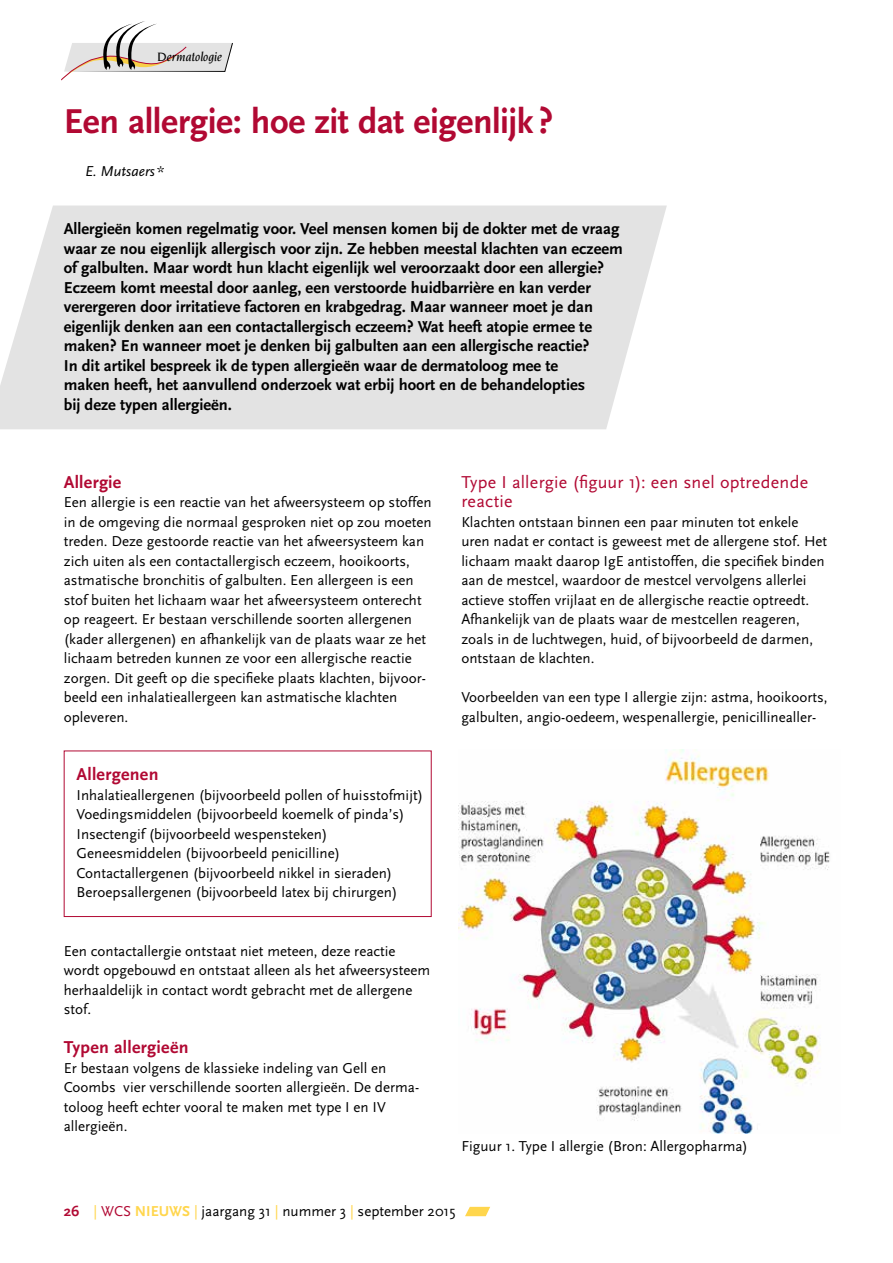
<style>
.page{position:relative;width:893px;height:1263px;background:#fff}
.page>*{position:absolute;margin:0;border:0;box-sizing:border-box;transform-origin:0 0}
.t1{font:700 36px "Scala Sans";letter-spacing:-.01em;color:#b10933}
.t2{font:18px/19.5px "Scala Sans";letter-spacing:.015em;color:#b10933}
.t3{font:700 18px "Scala Sans";letter-spacing:.015em;color:#b10933}
.t4{font:700 16.5px/19.5px "Scala Sans";color:#000}
.t5{font:15px/19.5px "Scala Sans";color:#000}
.t6{font:italic 15px "Scala Sans";color:#000}
.t7{font:italic 500 13.2px "Novarese Std";color:#000}
.s1{font-weight:700;color:#b10933}
.s2{color:#ffd64d}
.s3{color:#b10933}
.s4{font-weight:700;color:#ffd64d}
</style>
<div class="page">
<svg style="left:465px;top:1207px;width:25px;height:9px"></svg>
<svg style="left:0;top:206px;width:667px;height:223px;background:#e5e5e5"></svg>
<div style="left:64px;top:750px;width:368px;height:167px;border:1px solid #b10933"></div>
<img style="left:458px;top:750px;width:372px;height:383px">
<svg style="left:61px;top:21px;width:172px;height:60px"></svg>
<p class="t7" style="left:157px;top:50px;width:67px">Dermatologie</p>
<h1 class="t1" style="left:64px;top:102px;width:491px">Een allergie: hoe zit dat eigenlijk ?</h1>
<p class="t6" style="left:85px;top:163px;width:81px">E. Mutsaers *</p>
<p class="t4" style="left:64px;top:220px;width:561px">Allergieën komen regelmatig voor. Veel mensen komen bij de dokter met de vraag waar ze nou eigenlijk allergisch voor zijn. Ze hebben meestal klachten van eczeem of galbulten. Maar wordt hun klacht eigenlijk wel veroorzaakt door een allergie?<br>Eczeem komt meestal door aanleg, een verstoorde huidbarrière en kan verder verergeren door irritatieve factoren en krabgedrag. Maar wanneer moet je dan eigenlijk denken aan een contactallergisch eczeem? Wat heeft atopie ermee te maken? En wanneer moet je denken bij galbulten aan een allergische reactie?<br>In dit artikel bespreek ik de typen allergieën waar de dermatoloog mee te<br>maken heeft, het aanvullend onderzoek wat erbij hoort en de behandelopties<br>bij deze typen allergieën.</p>
<p class="t3" style="left:64px;top:472px;width:59px">Allergie</p>
<p class="t5" style="left:64px;top:493px;width:369px">Een allergie is een reactie van het afweersysteem op stoffen in de omgeving die normaal gesproken niet op zou moeten treden. Deze gestoorde reactie van het afweersysteem kan zich uiten als een contactallergisch eczeem, hooikoorts, astmatische bronchitis of galbulten. Een allergeen is een stof buiten het lichaam waar het afweersysteem onterecht op reageert. Er bestaan verschillende soorten allergenen (kader allergenen) en afhankelijk van de plaats waar ze het lichaam betreden kunnen ze voor een allergische reactie zorgen. Dit geeft op die specifieke plaats klachten, bijvoor&shy;beeld een inhalatieallergeen kan astmatische klachten opleveren.</p>
<p class="t3" style="left:77px;top:765px;width:83px">Allergenen</p>
<p class="t5" style="left:77px;top:785px;width:348px">Inhalatieallergenen (bijvoorbeeld pollen of huisstofmijt)<br>Voedingsmiddelen (bijvoorbeeld koemelk of pinda’s)<br>Insectengif (bijvoorbeeld wespensteken)<br>Geneesmiddelen (bijvoorbeeld penicilline)<br>Contactallergenen (bijvoorbeeld nikkel in sieraden)<br>Beroepsallergenen (bijvoorbeeld latex bij chirurgen)</p>
<p class="t5" style="left:64px;top:941px;width:368px">Een contactallergie ontstaat niet meteen, deze reactie wordt opgebouwd en ontstaat alleen als het afweersysteem herhaaldelijk in contact wordt gebracht met de allergene stof.</p>
<p class="t3" style="left:64px;top:1038px;width:126px">Typen allergieën</p>
<p class="t5" style="left:64px;top:1058px;width:357px">Er bestaan volgens de klassieke indeling van Gell en Coombs vier verschillende soorten allergieën. De derma&shy;toloog heeft echter vooral te maken met type I en IV allergieën.</p>
<p class="t2" style="left:461px;top:473px;width:348px">Type I allergie (figuur 1): een snel optredende reactie</p>
<p class="t5" style="left:461px;top:512px;width:367px">Klachten ontstaan binnen een paar minuten tot enkele uren nadat er contact is geweest met de allergene stof. Het lichaam maakt daarop IgE antistoffen, die specifiek binden aan de mestcel, waardoor de mestcel vervolgens allerlei actieve stoffen vrijlaat en de allergische reactie optreedt.<br>Afhankelijk van de plaats waar de mestcellen reageren, zoals in de luchtwegen, huid, of bijvoorbeeld de darmen, ontstaan de klachten.</p>
<p class="t5" style="left:461px;top:688px;width:368px">Voorbeelden van een type I allergie zijn: astma, hooikoorts, galbulten, angio-oedeem, wespenallergie, penicillinealler-</p>
<p class="t5" style="left:461px;top:1136px;width:288px">Figuur 1. Type I allergie (Bron: Allergopharma)</p>
<p class="t5" style="left:64px;top:1202px;width:393px"><span class="s1">26</span> <span class="s2">|</span> <span class="s3">WCS</span> <span class="s4">NIEUWS</span> <span class="s2">|</span> jaargang 31 <span class="s2">|</span> nummer 3 <span class="s2">|</span> september 2015</p>
</div>
